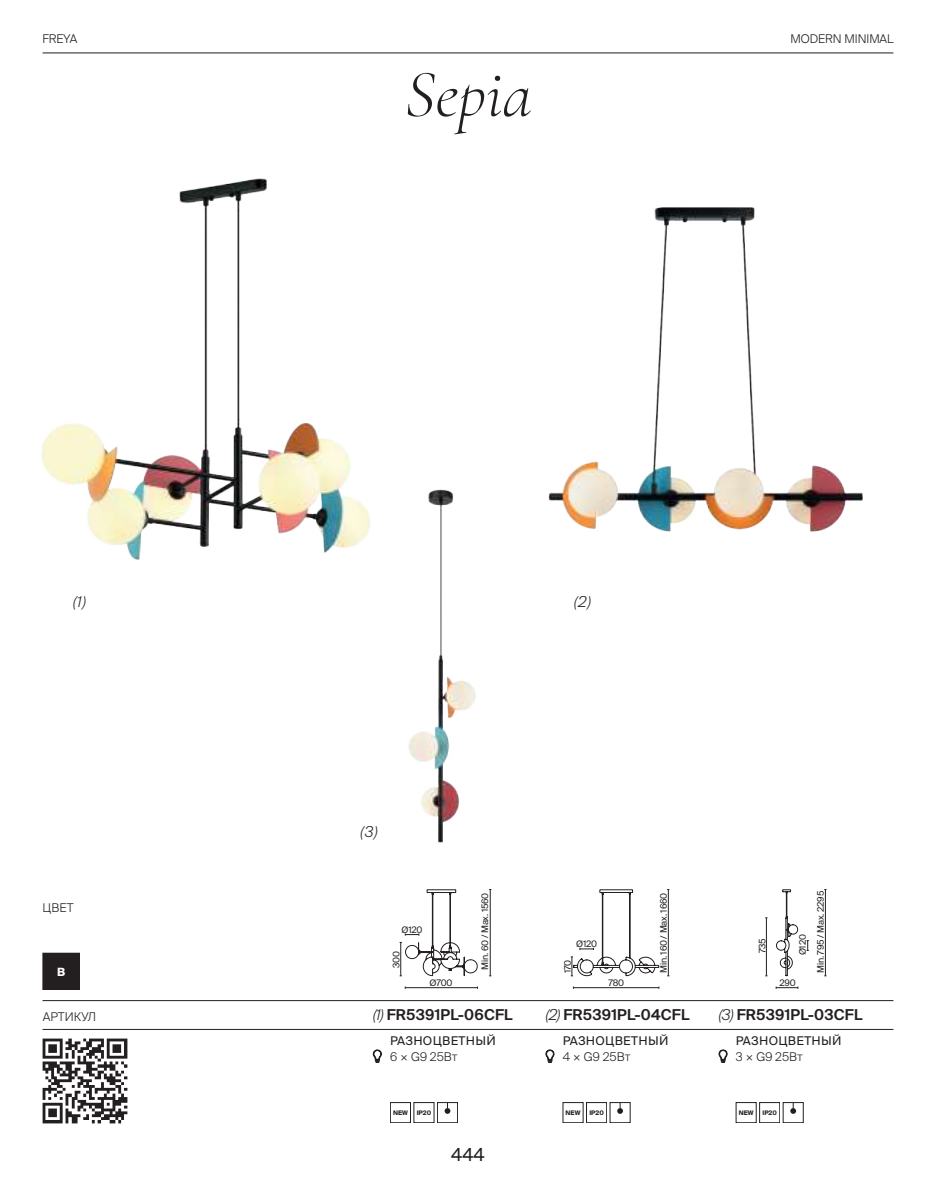
<style>
.page{position:relative;width:936px;height:1191px;background:#fff}
.page>*{position:absolute;margin:0;border:0;box-sizing:border-box;transform-origin:0 0}
.t1{font:italic 300 67.5px "Cormorant Garamond";color:#231f20}
.t2{font:18px "Suisse Intl";color:#231f20}
.t3{font:600 15px "Suisse Intl";letter-spacing:.015em;color:#231f20}
.t4{font:italic 300 15px "Suisse Intl";color:#231f20}
.t5{font:300 12px "Suisse Intl";color:#231f20}
.t6{font:12px "Suisse Intl";letter-spacing:.025em;color:#231f20}
.t7{font:700 11.4px "Suisse Intl";color:#fff}
.t8{font:9px "Suisse Intl";letter-spacing:-.025em;color:#231f20}
.t9{font:700 6.3px "Suisse Intl";color:#231f20}
.s1{font-weight:300;font-style:italic}
</style>
<div class="page">
<hr style="left:43px;top:53px;width:850px;height:1px;background:#231f20">
<hr style="left:43px;top:1029px;width:850px;height:1px;background:#231f20">
<hr style="left:43px;top:1000px;width:850px;height:1px;background:#231f20">
<svg style="left:776px;top:889px;width:22px;height:87px"></svg>
<svg style="left:806px;top:940px;width:2px;height:11px"></svg>
<hr style="left:766px;top:917px;width:1px;height:58px;background:#231f20">
<hr style="left:825px;top:889px;width:1px;height:86px;background:#231f20">
<svg style="left:775px;top:986px;width:23px;height:2px"></svg>
<svg style="left:570px;top:889px;width:89px;height:87px"></svg>
<hr style="left:668px;top:889px;width:1px;height:86px;background:#231f20">
<hr style="left:573px;top:987px;width:86px;height:1px;background:#231f20">
<svg style="left:399px;top:889px;width:79px;height:87px"></svg>
<hr style="left:490px;top:889px;width:1px;height:86px;background:#231f20">
<hr style="left:405px;top:987px;width:72px;height:1px;background:#231f20">
<svg style="left:718px;top:1049px;width:9px;height:13px"></svg>
<div style="left:735px;top:1102px;width:21px;height:21px;border:1px solid #231f20"></div>
<div style="left:759px;top:1102px;width:21px;height:21px;border:1px solid #231f20"></div>
<div style="left:782px;top:1102px;width:21px;height:21px;border:1px solid #231f20"></div>
<svg style="left:790px;top:1102px;width:6px;height:11px"></svg>
<svg style="left:545px;top:1049px;width:9px;height:13px"></svg>
<div style="left:562px;top:1102px;width:21px;height:21px;border:1px solid #231f20"></div>
<div style="left:586px;top:1102px;width:21px;height:21px;border:1px solid #231f20"></div>
<div style="left:609px;top:1102px;width:21px;height:21px;border:1px solid #231f20"></div>
<svg style="left:617px;top:1102px;width:6px;height:11px"></svg>
<svg style="left:373px;top:1049px;width:9px;height:13px"></svg>
<div style="left:390px;top:1102px;width:20px;height:21px;border:1px solid #231f20"></div>
<div style="left:413px;top:1102px;width:21px;height:21px;border:1px solid #231f20"></div>
<div style="left:437px;top:1102px;width:21px;height:21px;border:1px solid #231f20"></div>
<svg style="left:444px;top:1102px;width:6px;height:11px"></svg>
<img style="left:652px;top:207px;width:211px;height:325px">
<img style="left:408px;top:461px;width:244px;height:382px">
<img style="left:41px;top:178px;width:391px;height:418px">
<img style="left:43px;top:1038px;width:85px;height:85px">
<div style="left:43px;top:953px;width:36px;height:36px;background:#231f20"></div>
<div style="left:43px;top:952px;width:37px;height:38px;border:1px solid #231f20"></div>
<h3 class="t5" style="left:43px;top:32px;width:36px">FREYA</h3>
<h3 class="t5" style="left:790px;top:32px;width:104px">MODERN MINIMAL</h3>
<h1 class="t1" style="left:404px;top:55px;width:129px">Sepia</h1>
<h3 class="t4" style="left:73px;top:593px;width:14px">(1)</h3>
<h3 class="t4" style="left:574px;top:593px;width:18px">(2)</h3>
<h3 class="t5" style="left:43px;top:900px;width:33px">ЦВЕТ</h3>
<p class="t7" style="left:57px;top:965px;width:10px">B</p>
<h3 class="t5" style="left:43px;top:1009px;width:55px">АРТИКУЛ</h3>
<h3 class="t4" style="left:360px;top:823px;width:18px">(3)</h3>
<p class="t8" style="left:401px;top:924px;width:22px">Ø120</p>
<p class="t8" style="left:391px;top:968px;width:18px;rotate:-90deg">300</p>
<p class="t8" style="left:429px;top:977px;width:24px">Ø700</p>
<p class="t8" style="left:480px;top:969px;width:78px;rotate:-90deg">Min. 60 / Max. 1560</p>
<h3 class="t3" style="left:373px;top:1006px;width:141px"><span class="s1">(1)</span> FR5391PL-06CFL</h3>
<h3 class="t6" style="left:390px;top:1033px;width:107px">РАЗНОЦВЕТНЫЙ</h3>
<h3 class="t5" style="left:390px;top:1050px;width:69px">6 × G9 25Вт</h3>
<p class="t9" style="left:393px;top:1109px;width:16px">NEW</p>
<p class="t9" style="left:417px;top:1109px;width:16px">IP20</p>
<h2 class="t2" style="left:451px;top:1144px;width:35px">444</h2>
<p class="t8" style="left:576px;top:938px;width:22px">Ø120</p>
<p class="t8" style="left:562px;top:973px;width:15px;rotate:-90deg">170</p>
<p class="t8" style="left:658px;top:973px;width:82px;rotate:-90deg">Min. 160 / Max. 1660</p>
<p class="t8" style="left:757px;top:953px;width:16px;rotate:-90deg">735</p>
<p class="t8" style="left:797px;top:955px;width:22px;rotate:-90deg">Ø120</p>
<p class="t8" style="left:815px;top:973px;width:84px;rotate:-90deg">Min. 795 / Max. 2295</p>
<p class="t8" style="left:608px;top:977px;width:17px">780</p>
<p class="t8" style="left:779px;top:978px;width:18px">290</p>
<h3 class="t3" style="left:545px;top:1006px;width:145px"><span class="s1">(2)</span> FR5391PL-04CFL</h3>
<h3 class="t6" style="left:562px;top:1033px;width:107px">РАЗНОЦВЕТНЫЙ</h3>
<h3 class="t5" style="left:562px;top:1050px;width:69px">4 × G9 25Вт</h3>
<h3 class="t3" style="left:718px;top:1006px;width:145px"><span class="s1">(3)</span> FR5391PL-03CFL</h3>
<h3 class="t6" style="left:735px;top:1033px;width:107px">РАЗНОЦВЕТНЫЙ</h3>
<h3 class="t5" style="left:735px;top:1050px;width:69px">3 × G9 25Вт</h3>
<p class="t9" style="left:565px;top:1109px;width:16px">NEW</p>
<p class="t9" style="left:589px;top:1109px;width:16px">IP20</p>
<p class="t9" style="left:738px;top:1109px;width:16px">NEW</p>
<p class="t9" style="left:762px;top:1109px;width:16px">IP20</p>
</div>
